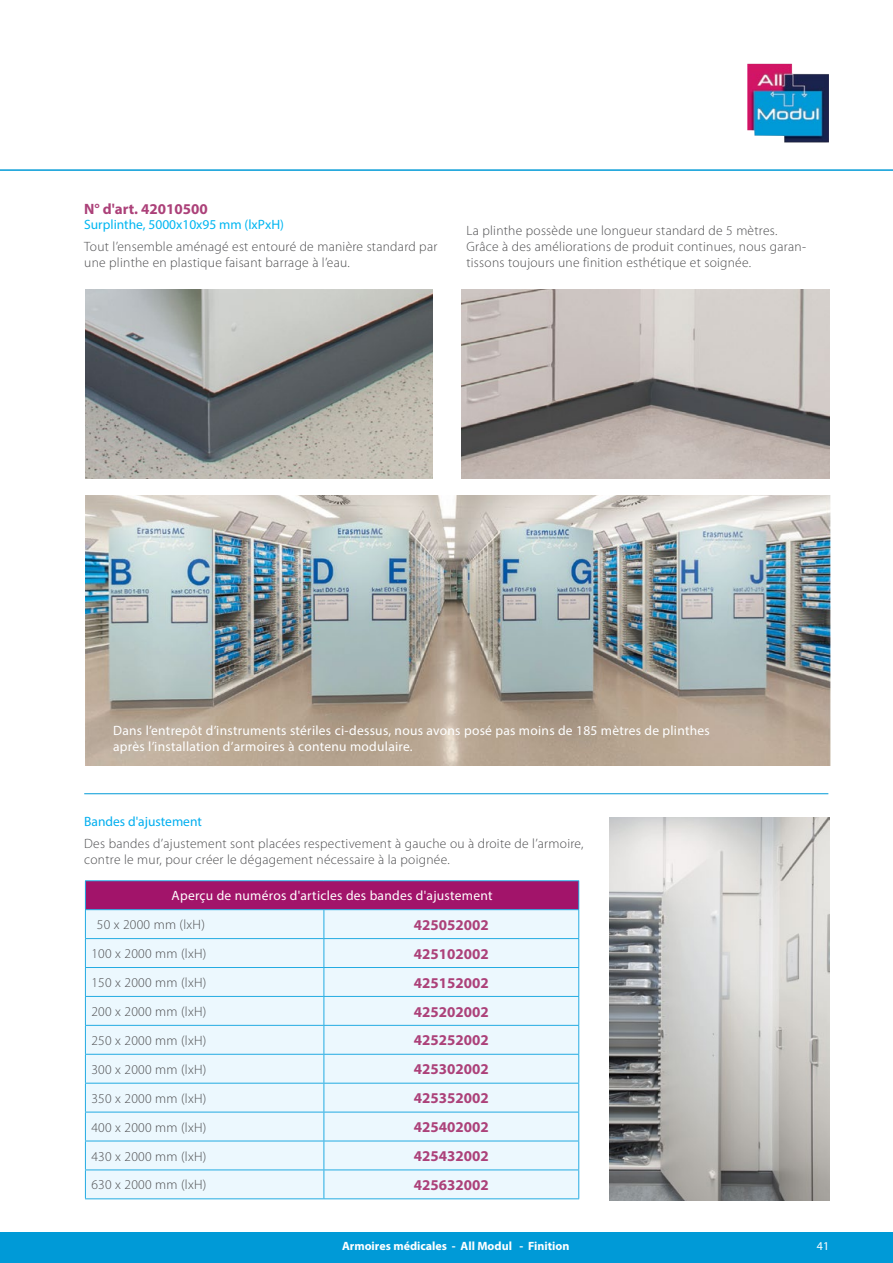
<style>
.page{position:relative;width:893px;height:1263px;background:#fff}
.page>*{position:absolute;margin:0;border:0;box-sizing:border-box;transform-origin:0 0}
.Art_nr{font:700 15px "Myriad Pro";color:#ac4179}
.Light_plt_txt{font:300 13.5px/16.2px "Myriad Pro";letter-spacing:.02em;color:#4d4d4f}
.Light_plt_txt-2{font:13.5px/16.2px "Myriad Pro";letter-spacing:.02em;color:#fff}
.Titel{font:13.5px "Myriad Pro";color:#00b6f1}
.Titel-2{font:13.5px "Myriad Pro";color:#00aeef}
.t1{font:700 12px "Myriad Pro";color:#fff}
.t2{font:12px "Myriad Pro";color:#fff}
</style>
<div class="page">
<hr style="left:84px;top:793px;width:744px;height:1px;background:#009ad7">
<img style="left:85px;top:289px;width:348px;height:189px">
<img style="left:462px;top:289px;width:367px;height:189px">
<img style="left:85px;top:495px;width:746px;height:270px">
<img style="left:609px;top:818px;width:220px;height:382px">
<div style="left:85px;top:881px;width:494px;height:29px;background:#a2146a"></div>
<div style="left:86px;top:910px;width:492px;height:288px;background:#ecf8fe"></div>
<hr style="left:85px;top:909px;width:239px;height:1px;background:#23abe2">
<hr style="left:324px;top:909px;width:255px;height:1px;background:#23abe2">
<hr style="left:85px;top:938px;width:239px;height:1px;background:#23abe2">
<hr style="left:324px;top:938px;width:255px;height:1px;background:#23abe2">
<hr style="left:85px;top:967px;width:239px;height:1px;background:#23abe2">
<hr style="left:324px;top:967px;width:255px;height:1px;background:#23abe2">
<hr style="left:85px;top:996px;width:239px;height:1px;background:#23abe2">
<hr style="left:324px;top:996px;width:255px;height:1px;background:#23abe2">
<hr style="left:85px;top:1025px;width:239px;height:1px;background:#23abe2">
<hr style="left:324px;top:1025px;width:255px;height:1px;background:#23abe2">
<svg style="left:324px;top:910px;width:1px;height:288px"></svg>
<svg style="left:578px;top:881px;width:1px;height:317px"></svg>
<hr style="left:85px;top:880px;width:239px;height:1px;background:#23abe2">
<hr style="left:324px;top:880px;width:255px;height:1px;background:#23abe2">
<hr style="left:85px;top:1054px;width:239px;height:1px;background:#23abe2">
<hr style="left:324px;top:1054px;width:255px;height:1px;background:#23abe2">
<hr style="left:85px;top:1083px;width:239px;height:1px;background:#23abe2">
<hr style="left:324px;top:1083px;width:255px;height:1px;background:#23abe2">
<hr style="left:85px;top:1112px;width:239px;height:1px;background:#23abe2">
<hr style="left:324px;top:1112px;width:255px;height:1px;background:#23abe2">
<hr style="left:85px;top:1140px;width:239px;height:1px;background:#23abe2">
<hr style="left:324px;top:1140px;width:255px;height:1px;background:#23abe2">
<hr style="left:85px;top:1169px;width:239px;height:1px;background:#23abe2">
<svg style="left:85px;top:881px;width:1px;height:317px"></svg>
<hr style="left:324px;top:1169px;width:255px;height:1px;background:#23abe2">
<hr style="left:85px;top:1198px;width:239px;height:1px;background:#23abe2">
<hr style="left:324px;top:1198px;width:255px;height:1px;background:#23abe2">
<div style="left:0;top:1232px;width:893px;height:31px;background:#009ad7"></div>
<img style="left:747px;top:64px;width:82px;height:79px">
<hr style="left:0;top:170px;width:893px;height:1px;background:#009ad7">
<p class="Art_nr" style="left:84px;top:199px;width:125px">N° d'art. 42010500</p>
<p class="Titel" style="left:84px;top:216px;width:201px">Surplinthe, 5000x10x95 mm (lxPxH)</p>
<p class="Light_plt_txt" style="left:84px;top:238px;width:355px">Tout l’ensemble aménagé est entouré de manière standard par une plinthe en plastique faisant barrage à l’eau.</p>
<p class="Light_plt_txt" style="left:466px;top:222px;width:312px">La plinthe possède une longueur standard de 5 mètres.</p>
<p class="Light_plt_txt" style="left:466px;top:238px;width:340px">Grâce à des améliorations de produit continues, nous garan&shy;tissons toujours une finition esthétique et soignée.</p>
<p class="Light_plt_txt-2" style="left:113px;top:722px;width:598px">Dans l’entrepôt d’instruments stériles ci-dessus, nous avons posé pas moins de 185 mètres de plinthes après l’installation d’armoires à contenu modulaire.</p>
<p class="Titel-2" style="left:84px;top:813px;width:119px">Bandes d'ajustement</p>
<p class="Light_plt_txt" style="left:84px;top:835px;width:501px">Des bandes d’ajustement sont placées respectivement à gauche ou à droite de l’armoire, contre le mur, pour créer le dégagement nécessaire à la poignée.</p>
<p class="Light_plt_txt-2" style="left:172px;top:887px;width:323px">Aperçu de numéros d'articles des bandes d'ajustement</p>
<p class="Light_plt_txt" style="left:97px;top:916px;width:110px">50 x 2000 mm (lxH)</p>
<p class="Art_nr" style="left:414px;top:915px;width:76px">425052002</p>
<p class="Light_plt_txt" style="left:91px;top:945px;width:117px">100 x 2000 mm (lxH)</p>
<p class="Art_nr" style="left:414px;top:944px;width:76px">425102002</p>
<p class="Light_plt_txt" style="left:91px;top:974px;width:117px">150 x 2000 mm (lxH)</p>
<p class="Art_nr" style="left:414px;top:973px;width:76px">425152002</p>
<p class="Light_plt_txt" style="left:91px;top:1003px;width:117px">200 x 2000 mm (lxH)</p>
<p class="Art_nr" style="left:414px;top:1002px;width:76px">425202002</p>
<p class="Light_plt_txt" style="left:91px;top:1032px;width:117px">250 x 2000 mm (lxH)</p>
<p class="Art_nr" style="left:414px;top:1030px;width:76px">425252002</p>
<p class="Light_plt_txt" style="left:91px;top:1061px;width:117px">300 x 2000 mm (lxH)</p>
<p class="Art_nr" style="left:414px;top:1059px;width:76px">425302002</p>
<p class="Light_plt_txt" style="left:91px;top:1090px;width:117px">350 x 2000 mm (lxH)</p>
<p class="Art_nr" style="left:414px;top:1088px;width:76px">425352002</p>
<p class="Light_plt_txt" style="left:91px;top:1119px;width:117px">400 x 2000 mm (lxH)</p>
<p class="Art_nr" style="left:414px;top:1117px;width:76px">425402002</p>
<p class="Light_plt_txt" style="left:91px;top:1148px;width:117px">430 x 2000 mm (lxH)</p>
<p class="Art_nr" style="left:414px;top:1146px;width:76px">425432002</p>
<p class="Light_plt_txt" style="left:91px;top:1177px;width:117px">630 x 2000 mm (lxH)</p>
<p class="Art_nr" style="left:414px;top:1175px;width:76px">425632002</p>
<p class="t1" style="left:342px;top:1238px;width:229px">Armoires médicales - All Modul - Finition</p>
<p class="t2" style="left:817px;top:1239px;width:14px">41</p>
</div>
